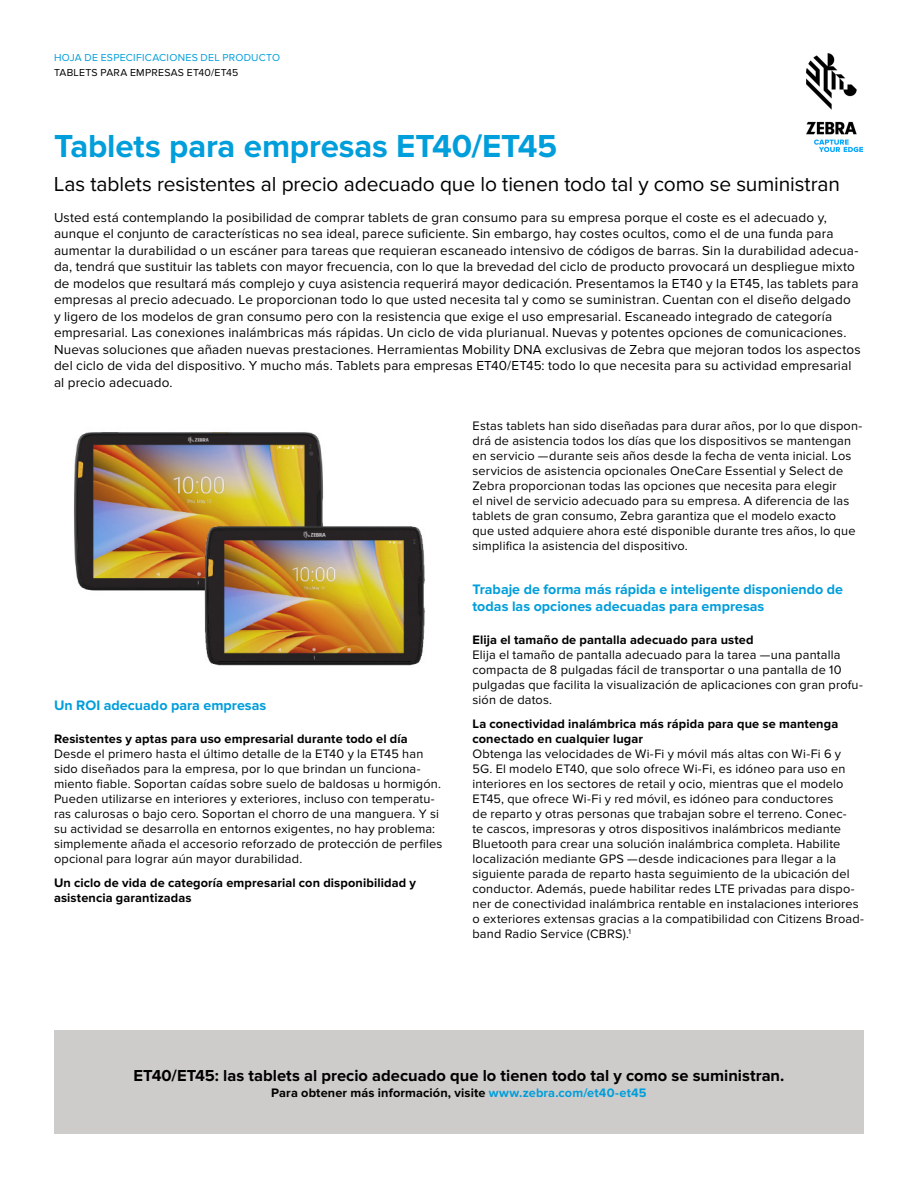
<style>
.page{position:relative;width:918px;height:1188px;background:#fff}
.page>*{position:absolute;margin:0;border:0;box-sizing:border-box;transform-origin:0 0}
.t1{font:700 33px "Proxima Nova";letter-spacing:-.005em;color:#009edb}
.t2{font:21px "Proxima Nova";letter-spacing:-.005em;color:#000}
.t3{font:700 16.5px "Proxima Nova";color:#000}
.t4{font:700 14.25px/17.2px "Proxima Nova";color:#009edb}
.t5{font:13.5px/16.5px "Proxima Nova";letter-spacing:.01em;color:#000}
.t6{font:12.75px/15px "Proxima Nova";letter-spacing:.015em;color:#000}
.t7{font:700 12.75px/15px "Proxima Nova";letter-spacing:.01em;color:#000}
.t8{font:10.5px "Proxima Nova";letter-spacing:.025em;color:#009edb}
.t9{font:10.5px "Proxima Nova";letter-spacing:.025em;color:#000}
.s1{color:#009edb}
</style>
<div class="page">
<img style="left:806px;top:54px;width:56px;height:97px">
<div style="left:54px;top:1031px;width:810px;height:103px;background:#cdccca"></div>
<img style="left:74px;top:432px;width:351px;height:234px">
<p class="t8" style="left:54px;top:52px;width:228px">HOJA DE ESPECIFICACIONES DEL PRODUCTO</p>
<p class="t9" style="left:54px;top:66px;width:186px">TABLETS PARA EMPRESAS ET40/ET45</p>
<h1 class="t1" style="left:54px;top:127px;width:505px">Tablets para empresas ET40/ET45</h1>
<h2 class="t2" style="left:54px;top:172px;width:788px">Las tablets resistentes al precio adecuado que lo tienen todo tal y como se suministran</h2>
<p class="t5" style="left:54px;top:209px;width:808px">Usted está contemplando la posibilidad de comprar tablets de gran consumo para su empresa porque el coste es el adecuado y, aunque el conjunto de características no sea ideal, parece suficiente. Sin embargo, hay costes ocultos, como el de una funda para aumentar la durabilidad o un escáner para tareas que requieran escaneado intensivo de códigos de barras. Sin la durabilidad adecua&shy;da, tendrá que sustituir las tablets con mayor frecuencia, con lo que la brevedad del ciclo de producto provocará un despliegue mixto de modelos que resultará más complejo y cuya asistencia requerirá mayor dedicación. Presentamos la ET40 y la ET45, las tablets para empresas al precio adecuado. Le proporcionan todo lo que usted necesita tal y como se suministran. Cuentan con el diseño delgado y ligero de los modelos de gran consumo pero con la resistencia que exige el uso empresarial. Escaneado integrado de categoría empresarial. Las conexiones inalámbricas más rápidas. Un ciclo de vida plurianual. Nuevas y potentes opciones de comunicaciones.<br>Nuevas soluciones que añaden nuevas prestaciones. Herramientas Mobility DNA exclusivas de Zebra que mejoran todos los aspectos del ciclo de vida del dispositivo. Y mucho más. Tablets para empresas ET40/ET45: todo lo que necesita para su actividad empresarial al precio adecuado.</p>
<p class="t4" style="left:54px;top:697px;width:214px">Un ROI adecuado para empresas</p>
<p class="t7" style="left:54px;top:731px;width:355px">Resistentes y aptas para uso empresarial durante todo el día</p>
<p class="t6" style="left:54px;top:746px;width:390px">Desde el primero hasta el último detalle de la ET40 y la ET45 han sido diseñados para la empresa, por lo que brindan un funciona&shy;miento fiable. Soportan caídas sobre suelo de baldosas u hormigón.<br>Pueden utilizarse en interiores y exteriores, incluso con temperatu&shy;ras calurosas o bajo cero. Soportan el chorro de una manguera. Y si su actividad se desarrolla en entornos exigentes, no hay problema: simplemente añada el accesorio reforzado de protección de perfiles opcional para lograr aún mayor durabilidad.</p>
<p class="t7" style="left:54px;top:875px;width:364px">Un ciclo de vida de categoría empresarial con disponibilidad y asistencia garantizadas</p>
<p class="t6" style="left:472px;top:419px;width:391px">Estas tablets han sido diseñadas para durar años, por lo que dispon&shy;drá de asistencia todos los días que los dispositivos se mantengan en servicio —durante seis años desde la fecha de venta inicial. Los servicios de asistencia opcionales OneCare Essential y Select de Zebra proporcionan todas las opciones que necesita para elegir<br>el nivel de servicio adecuado para su empresa. A diferencia de las tablets de gran consumo, Zebra garantiza que el modelo exacto<br>que usted adquiere ahora esté disponible durante tres años, lo que simplifica la asistencia del dispositivo.</p>
<p class="t4" style="left:472px;top:581px;width:372px">Trabaje de forma más rápida e inteligente disponiendo de todas las opciones adecuadas para empresas</p>
<p class="t7" style="left:472px;top:633px;width:283px">Elija el tamaño de pantalla adecuado para usted</p>
<p class="t6" style="left:472px;top:648px;width:392px">Elija el tamaño de pantalla adecuado para la tarea —una pantalla compacta de 8 pulgadas fácil de transportar o una pantalla de 10 pulgadas que facilita la visualización de aplicaciones con gran profu&shy;sión de datos.</p>
<p class="t7" style="left:472px;top:717px;width:367px">La conectividad inalámbrica más rápida para que se mantenga conectado en cualquier lugar</p>
<p class="t6" style="left:472px;top:747px;width:393px">Obtenga las velocidades de Wi-Fi y móvil más altas con Wi-Fi 6 y 5G. El modelo ET40, que solo ofrece Wi-Fi, es idóneo para uso en interiores en los sectores de retail y ocio, mientras que el modelo ET45, que ofrece Wi-Fi y red móvil, es idóneo para conductores<br>de reparto y otras personas que trabajan sobre el terreno. Conec-<br>te cascos, impresoras y otros dispositivos inalámbricos mediante Bluetooth para crear una solución inalámbrica completa. Habilite localización mediante GPS —desde indicaciones para llegar a la siguiente parada de reparto hasta seguimiento de la ubicación del conductor. Además, puede habilitar redes LTE privadas para dispo&shy;ner de conectividad inalámbrica rentable en instalaciones interiores o exteriores extensas gracias a la compatibilidad con Citizens Broad&shy;band Radio Service (CBRS).<sup>1</sup></p>
<p class="t3" style="left:134px;top:1066px;width:652px">ET40/ET45: las tablets al precio adecuado que lo tienen todo tal y como se suministran.</p>
<p class="t7" style="left:271px;top:1085px;width:377px">Para obtener más información, visite <span class="s1">www.zebra.com/et40-et45</span></p>
</div>
